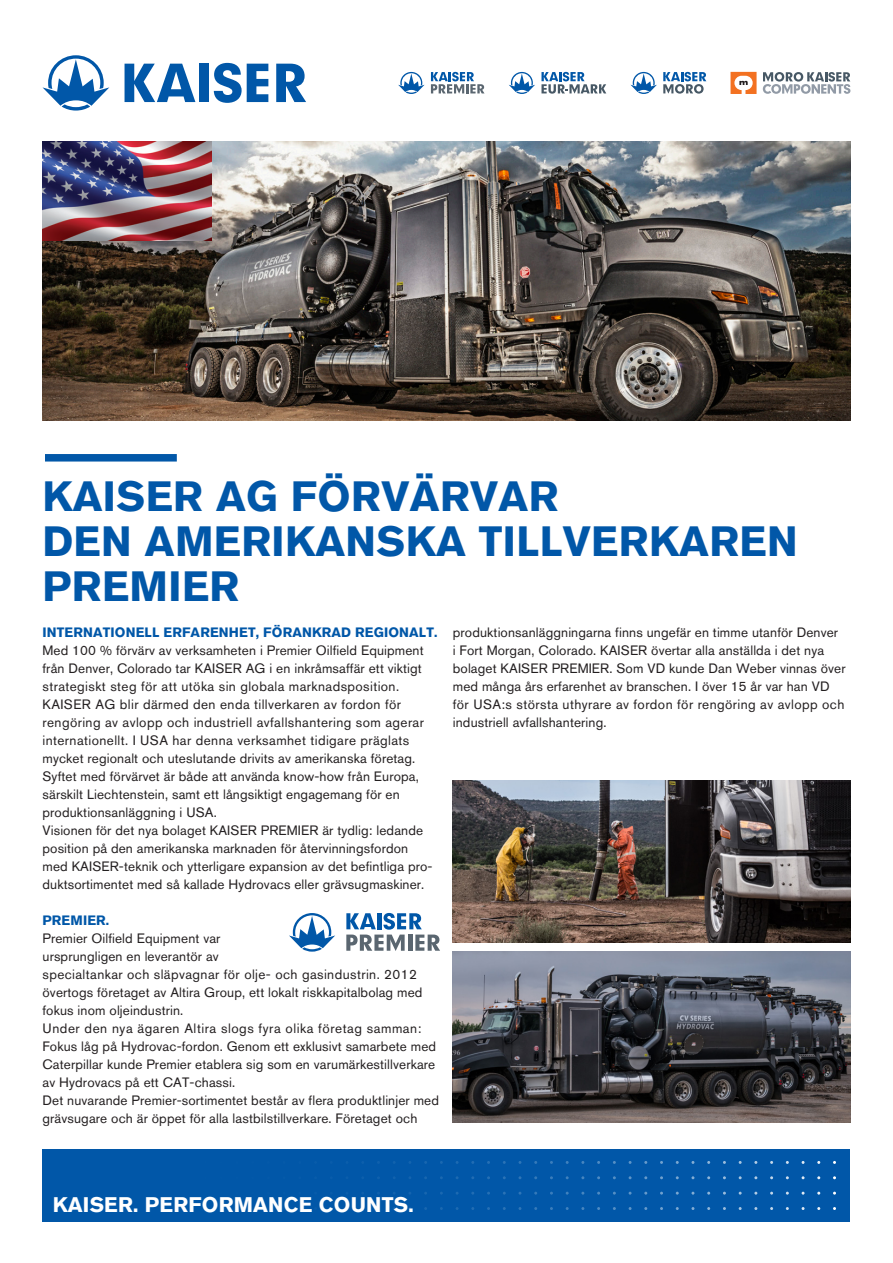
<style>
.page{position:relative;width:893px;height:1263px;background:#fff}
.page>*{position:absolute;margin:0;border:0;box-sizing:border-box;transform-origin:0 0}
.t1{font:700 42px/45px "Akzidenz Grotesk BQ";letter-spacing:.01em;color:#0157a8}
.t2{font:700 21px "Akzidenz Grotesk BQ";letter-spacing:.01em;color:#fff}
.t3{font:13.5px/18px "Akzidenz Grotesk BQ";letter-spacing:.01em;color:#231f20}
.t4{font:700 13.5px "Akzidenz Grotesk BQ";letter-spacing:.01em;color:#0157a8}
</style>
<div class="page">
<div style="left:45px;top:454px;width:132px;height:7px;background:#0157a8"></div>
<img style="left:43px;top:142px;width:807px;height:279px">
<img style="left:453px;top:952px;width:397px;height:171px">
<img style="left:453px;top:781px;width:397px;height:162px">
<div style="left:43px;top:1150px;width:807px;height:72px;background:#0157a8"></div>
<svg style="left:456px;top:1161px;width:380px;height:3px"></svg>
<svg style="left:289px;top:913px;width:46px;height:39px"></svg>
<svg style="left:346px;top:913px;width:94px;height:38px"></svg>
<svg style="left:43px;top:55px;width:66px;height:56px"></svg>
<svg style="left:125px;top:64px;width:70px;height:38px"></svg>
<div style="left:199px;top:64px;width:10px;height:38px;background:#0157a8"></div>
<svg style="left:214px;top:63px;width:54px;height:40px"></svg>
<svg style="left:276px;top:64px;width:30px;height:38px"></svg>
<svg style="left:541px;top:72px;width:65px;height:22px"></svg>
<svg style="left:509px;top:72px;width:26px;height:22px"></svg>
<svg style="left:630px;top:72px;width:27px;height:22px"></svg>
<svg style="left:663px;top:72px;width:43px;height:22px"></svg>
<svg style="left:763px;top:72px;width:87px;height:22px"></svg>
<svg style="left:730px;top:72px;width:26px;height:22px"></svg>
<svg style="left:398px;top:72px;width:27px;height:22px"></svg>
<svg style="left:431px;top:72px;width:53px;height:22px"></svg>
<img style="left:43px;top:142px;width:169px;height:99px">
<h1 class="t1" style="left:43px;top:473px;width:757px">KAISER AG FÖRVÄRVAR<br>DEN AMERIKANSKA TILLVERKAREN<br>PREMIER</h1>
<p class="t4" style="left:43px;top:624px;width:396px">INTERNATIONELL ERFARENHET, FÖRANKRAD REGIONALT.</p>
<p class="t3" style="left:43px;top:641px;width:392px">Med 100 % förvärv av verksamheten i Premier Oilfield Equipment från Denver, Colorado tar KAISER AG i en inkråmsaffär ett viktigt strategiskt steg för att utöka sin globala marknadsposition.<br>KAISER AG blir därmed den enda tillverkaren av fordon för rengöring av avlopp och industriell avfallshantering som agerar internationellt. I USA har denna verksamhet tidigare präglats mycket regionalt och uteslutande drivits av amerikanska företag.<br>Syftet med förvärvet är både att använda know-how från Europa, särskilt Liechtenstein, samt ett långsiktigt engagemang för en produktionsanläggning i USA.<br>Visionen för det nya bolaget KAISER PREMIER är tydlig: ledande position på den amerikanska marknaden för återvinningsfordon med KAISER-teknik och ytterligare expansion av det befintliga pro&shy;duktsortimentet med så kallade Hydrovacs eller grävsugmaskiner.</p>
<p class="t4" style="left:43px;top:912px;width:68px">PREMIER.</p>
<p class="t3" style="left:43px;top:929px;width:398px">Premier Oilfield Equipment var<br>ursprungligen en leverantör av<br>specialtankar och släpvagnar för olje- och gasindustrin. 2012 övertogs företaget av Altira Group, ett lokalt riskkapitalbolag med fokus inom oljeindustrin.<br>Under den nya ägaren Altira slogs fyra olika företag samman:<br>Fokus låg på Hydrovac-fordon. Genom ett exklusivt samarbete med Caterpillar kunde Premier etablera sig som en varumärkestillverkare av Hydrovacs på ett CAT-chassi.<br>Det nuvarande Premier-sortimentet består av flera produktlinjer med grävsugare och är öppet för alla lastbilstillverkare. Företaget och</p>
<p class="t3" style="left:453px;top:623px;width:394px">produktionsanläggningarna finns ungefär en timme utanför Denver<br>i Fort Morgan, Colorado. KAISER övertar alla anställda i det nya bolaget KAISER PREMIER. Som VD kunde Dan Weber vinnas över med många års erfarenhet av branschen. I över 15 år var han VD för USA:s största uthyrare av fordon för rengöring av avlopp och industriell avfallshantering.</p>
<h2 class="t2" style="left:53px;top:1192px;width:362px">KAISER. PERFORMANCE COUNTS.</h2>
</div>
